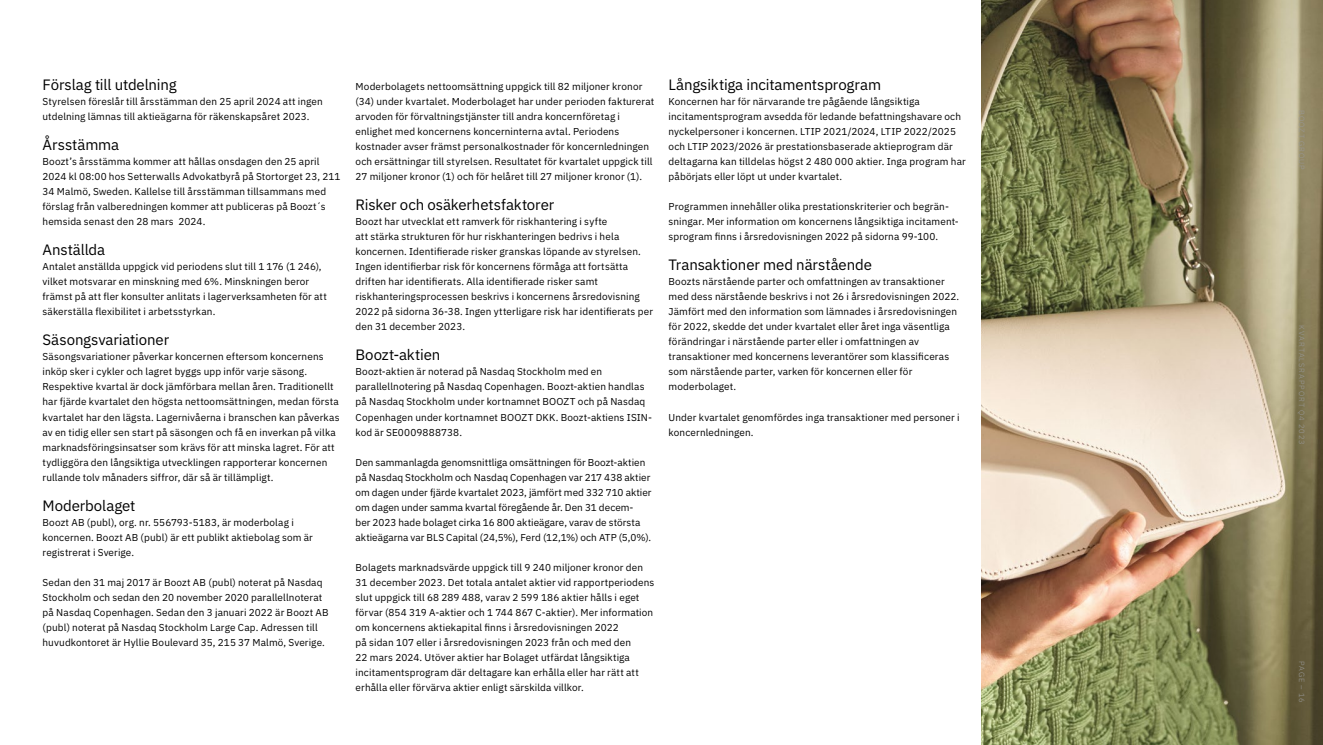
<style>
.page{position:relative;width:1323px;height:745px;background:#fff}
.page>*{position:absolute;margin:0;border:0;box-sizing:border-box;transform-origin:0 0}
.t1{font:15px "IBM Plex Sans";letter-spacing:-.01em;color:#000}
.t2{font:10px/15px "IBM Plex Sans";letter-spacing:.015em;color:#000}
.t3{font:300 7.5px "IBM Plex Sans";letter-spacing:.125em;color:#999}
</style>
<div class="page">
<img style="left:981px;top:0;width:342px;height:744px">
<h1 class="t1" style="left:43px;top:73px;width:136px">Förslag till utdelning</h1>
<p class="t2" style="left:43px;top:93px;width:282px">Styrelsen föreslår till årsstämman den 25 april 2024 att ingen utdelning lämnas till aktieägarna för räkenskapsåret 2023.</p>
<h1 class="t1" style="left:43px;top:133px;width:78px">Årsstämma</h1>
<p class="t2" style="left:43px;top:153px;width:299px">Boozt’s årsstämma kommer att hållas onsdagen den 25 april 2024 kl 08:00 hos Setterwalls Advokatbyrå på Stortorget 23, 211<br>34 Malmö, Sweden. Kallelse till årsstämman tillsammans med förslag från valberedningen kommer att publiceras på Boozt´s hemsida senast den 28 mars 2024.</p>
<h1 class="t1" style="left:43px;top:238px;width:64px">Anställda</h1>
<p class="t2" style="left:43px;top:258px;width:286px">Antalet anställda uppgick vid periodens slut till 1 176 (1 246), vilket motsvarar en minskning med 6%. Minskningen beror främst på att fler konsulter anlitats i lagerverksamheten för att säkerställa flexibilitet i arbetsstyrkan.</p>
<h1 class="t1" style="left:43px;top:328px;width:128px">Säsongsvariationer</h1>
<p class="t2" style="left:43px;top:348px;width:298px">Säsongsvariationer påverkar koncernen eftersom koncernens inköp sker i cykler och lagret byggs upp inför varje säsong.<br>Respektive kvartal är dock jämförbara mellan åren. Traditionellt har fjärde kvartalet den högsta nettoomsättningen, medan första kvartalet har den lägsta. Lagernivåerna i branschen kan påverkas av en tidig eller sen start på säsongen och få en inverkan på vilka marknadsföringsinsatser som krävs för att minska lagret. För att tydliggöra den långsiktiga utvecklingen rapporterar koncernen rullande tolv månaders siffror, där så är tillämpligt.</p>
<h1 class="t1" style="left:43px;top:493px;width:94px">Moderbolaget</h1>
<p class="t2" style="left:43px;top:513px;width:272px">Boozt AB (publ), org. nr. 556793-5183, är moderbolag i koncernen. Boozt AB (publ) är ett publikt aktiebolag som är registrerat i Sverige.</p>
<p class="t2" style="left:43px;top:573px;width:288px">Sedan den 31 maj 2017 är Boozt AB (publ) noterat på Nasdaq Stockholm och sedan den 20 november 2020 parallellnoterat på Nasdaq Copenhagen. Sedan den 3 januari 2022 är Boozt AB (publ) noterat på Nasdaq Stockholm Large Cap. Adressen till huvudkontoret är Hyllie Boulevard 35, 215 37 Malmö, Sverige.</p>
<p class="t2" style="left:355px;top:78px;width:300px">Moderbolagets nettoomsättning uppgick till 82 miljoner kronor (34) under kvartalet. Moderbolaget har under perioden fakturerat arvoden för förvaltningstjänster till andra koncernföretag i enlighet med koncernens koncerninterna avtal. Periodens kostnader avser främst personalkostnader för koncernledningen och ersättningar till styrelsen. Resultatet för kvartalet uppgick till 27 miljoner kronor (1) och för helåret till 27 miljoner kronor (1).</p>
<h1 class="t1" style="left:355px;top:193px;width:200px">Risker och osäkerhetsfaktorer</h1>
<p class="t2" style="left:355px;top:213px;width:299px">Boozt har utvecklat ett ramverk för riskhantering i syfte<br>att stärka strukturen för hur riskhanteringen bedrivs i hela koncernen. Identifierade risker granskas löpande av styrelsen.<br>Ingen identifierbar risk för koncernens förmåga att fortsätta driften har identifierats. Alla identifierade risker samt riskhanteringsprocessen beskrivs i koncernens årsredovisning 2022 på sidorna 36-38. Ingen ytterligare risk har identifierats per den 31 december 2023.</p>
<h1 class="t1" style="left:355px;top:343px;width:86px">Boozt-aktien</h1>
<p class="t2" style="left:355px;top:363px;width:298px">Boozt-aktien är noterad på Nasdaq Stockholm med en parallellnotering på Nasdaq Copenhagen. Boozt-aktien handlas på Nasdaq Stockholm under kortnamnet BOOZT och på Nasdaq Copenhagen under kortnamnet BOOZT DKK. Boozt-aktiens ISIN&shy;kod är SE0009888738.</p>
<p class="t2" style="left:355px;top:453px;width:297px">Den sammanlagda genomsnittliga omsättningen för Boozt-aktien på Nasdaq Stockholm och Nasdaq Copenhagen var 217 438 aktier om dagen under fjärde kvartalet 2023, jämfört med 332 710 aktier om dagen under samma kvartal föregående år. Den 31 decem-<br>ber 2023 hade bolaget cirka 16 800 aktieägare, varav de största aktieägarna var BLS Capital (24,5%), Ferd (12,1%) och ATP (5,0%).</p>
<p class="t2" style="left:355px;top:558px;width:300px">Bolagets marknadsvärde uppgick till 9 240 miljoner kronor den 31 december 2023. Det totala antalet aktier vid rapportperiodens slut uppgick till 68 289 488, varav 2 599 186 aktier hålls i eget förvar (854 319 A-aktier och 1 744 867 C-aktier). Mer information om koncernens aktiekapital finns i årsredovisningen 2022<br>på sidan 107 eller i årsredovisningen 2023 från och med den<br>22 mars 2024. Utöver aktier har Bolaget utfärdat långsiktiga incitamentsprogram där deltagare kan erhålla eller har rätt att erhålla eller förvärva aktier enligt särskilda villkor.</p>
<h1 class="t1" style="left:668px;top:73px;width:214px">Långsiktiga incitamentsprogram</h1>
<p class="t2" style="left:668px;top:93px;width:299px">Koncernen har för närvarande tre pågående långsiktiga incitamentsprogram avsedda för ledande befattningshavare och nyckelpersoner i koncernen. LTIP 2021/2024, LTIP 2022/2025 och LTIP 2023/2026 är prestationsbaserade aktieprogram där deltagarna kan tilldelas högst 2 480 000 aktier. Inga program har påbörjats eller löpt ut under kvartalet.</p>
<p class="t2" style="left:668px;top:198px;width:292px">Programmen innehåller olika prestationskriterier och begrän&shy;sningar. Mer information om koncernens långsiktiga incitament&shy;sprogram finns i årsredovisningen 2022 på sidorna 99-100.</p>
<h1 class="t1" style="left:668px;top:253px;width:205px">Transaktioner med närstående</h1>
<p class="t2" style="left:668px;top:273px;width:292px">Boozts närstående parter och omfattningen av transaktioner med dess närstående beskrivs i not 26 i årsredovisningen 2022.<br>Jämfört med den information som lämnades i årsredovisningen för 2022, skedde det under kvartalet eller året inga väsentliga förändringar i närstående parter eller i omfattningen av transaktioner med koncernens leverantörer som klassificeras som närstående parter, varken för koncernen eller för moderbolaget.</p>
<p class="t2" style="left:668px;top:408px;width:293px">Under kvartalet genomfördes inga transaktioner med personer i koncernledningen.</p>
<p class="t3" style="left:1307px;top:110px;width:61px;rotate:90deg">BOOZT GROUP</p>
<p class="t3" style="left:1307px;top:325px;width:120px;rotate:90deg">KVARTALSRAPPORT Q4 2023</p>
<p class="t3" style="left:1307px;top:660px;width:43px;rotate:90deg">PAGE – 16</p>
</div>
